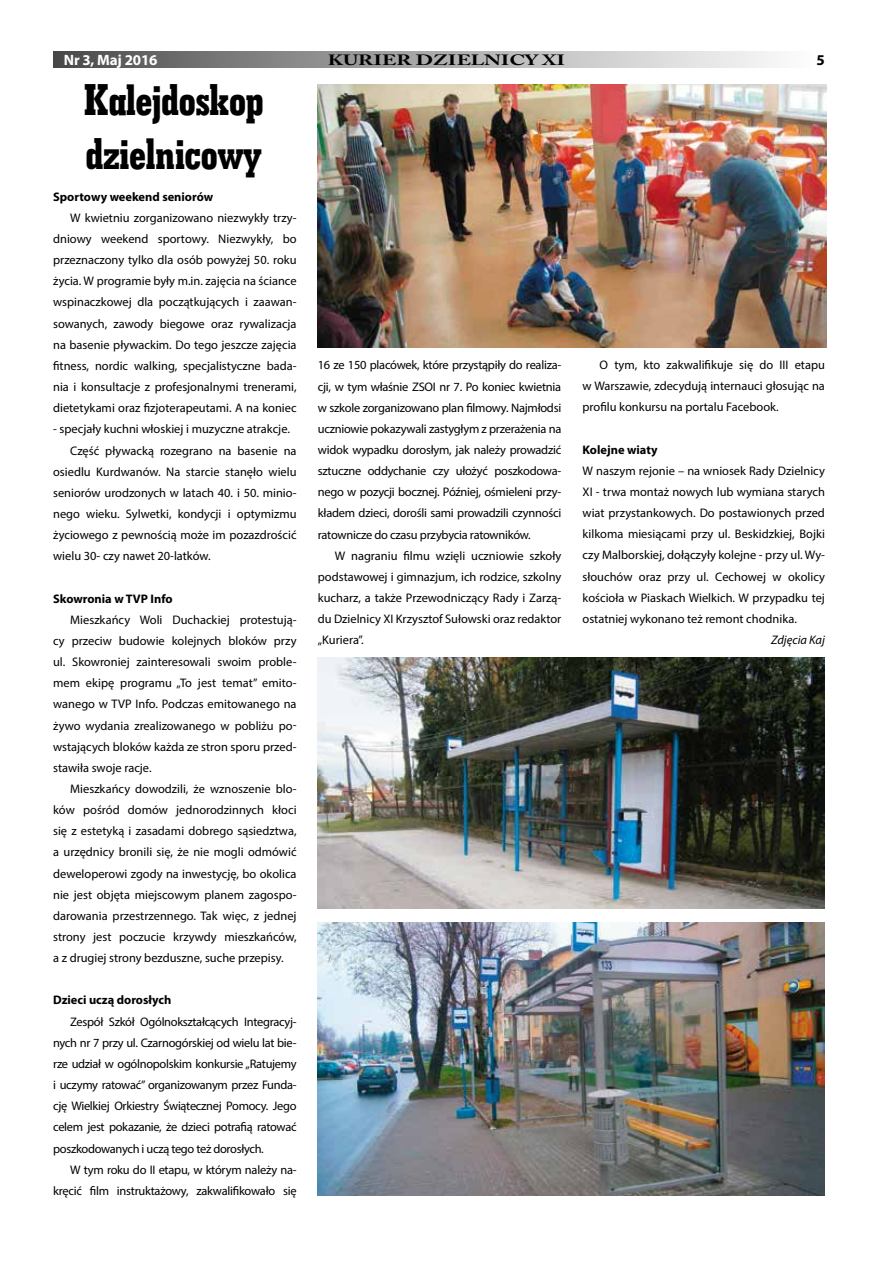
<style>
.page{position:relative;width:893px;height:1263px;background:#fff}
.page>*{position:absolute;margin:0;border:0;box-sizing:border-box;transform-origin:0 0}
.t1{font:45px/54px "Geo Slab 703 X Bd Cn EU";letter-spacing:-.01em;color:#000}
.t2{font:700 15px "Myriad Pro";letter-spacing:-.01em;color:#fff}
.t3{font:700 15px "Myriad Pro";color:#000}
.t4{font:700 14.85px "Adobe Caslon Pro";color:#000;scale:1.4 1}
.t5{font:12.45px/21.1px "Myriad Pro";color:#000;text-align:justify}
.t6{font:12.45px/21.1px "Myriad Pro";letter-spacing:-.02em;color:#000;text-align:right}
.t7{font:700 12.45px "Myriad Pro";color:#000}
.t8{font:italic 12.45px "Myriad Pro";color:#000}
</style>
<div class="page">
<div style="left:53px;top:51px;width:773px;height:16px;background:linear-gradient(to right,#4e4e4e,#fff)"></div>
<img style="left:318px;top:84px;width:508px;height:264px">
<img style="left:318px;top:923px;width:507px;height:272px">
<img style="left:318px;top:657px;width:507px;height:252px">
<p class="t2" style="left:64px;top:50px;width:95px">Nr 3, Maj 2016</p>
<p class="t4" style="left:328px;top:51px;width:171px">KURIER DZIELNICY XI</p>
<p class="t3" style="left:817px;top:50px;width:10px">5</p>
<h1 class="t1" style="left:84px;top:72px;width:182px">Kalejdoskop dzielnicowy</h1>
<p class="t7" style="left:53px;top:188px;width:162px">Sportowy weekend seniorów</p>
<p class="t5" style="left:53px;top:207px;width:245px;text-indent:17px">W kwietniu zorganizowano niezwykły trzy&shy;dniowy weekend sportowy. Niezwykły, bo przeznaczony tylko dla osób powyżej 50. roku życia. W programie były m.in. zajęcia na ściance wspinaczkowej dla początkujących i zaawan&shy;sowanych, zawody biegowe oraz rywalizacja na basenie pływackim. Do tego jeszcze zajęcia fitness, nordic walking, specjalistyczne bada&shy;nia i konsultacje z profesjonalnymi trenerami, dietetykami oraz fizjoterapeutami. A na koniec</p>
<p class="t5" style="left:53px;top:418px;width:238px">- specjały kuchni włoskiej i muzyczne atrakcje.</p>
<p class="t5" style="left:70px;top:440px;width:228px">Część pływacką rozegrano na basenie na</p>
<p class="t5" style="left:53px;top:461px;width:245px">osiedlu Kurdwanów. Na starcie stanęło wielu</p>
<p class="t5" style="left:53px;top:482px;width:245px">seniorów urodzonych w latach 40. i 50. minio-</p>
<p class="t5" style="left:53px;top:503px;width:245px">nego wieku. Sylwetki, kondycji i optymizmu</p>
<p class="t5" style="left:53px;top:524px;width:245px">życiowego z pewnością może im pozazdrościć</p>
<p class="t5" style="left:53px;top:545px;width:159px">wielu 30- czy nawet 20-latków.</p>
<p class="t7" style="left:53px;top:590px;width:121px">Skowronia w TVP Info</p>
<p class="t5" style="left:53px;top:609px;width:245px;text-indent:17px">Mieszkańcy Woli Duchackiej protestują&shy;cy przeciw budowie kolejnych bloków przy ul. Skowroniej zainteresowali swoim proble&shy;mem ekipę programu „To jest temat” emito&shy;wanego w TVP Info. Podczas emitowanego na żywo wydania zrealizowanego w pobliżu po&shy;wstających bloków każda ze stron sporu przed&shy;stawiła swoje racje.</p>
<p class="t5" style="left:53px;top:778px;width:245px;text-indent:17px">Mieszkańcy dowodzili, że wznoszenie blo&shy;ków pośród domów jednorodzinnych kłoci się z estetyką i zasadami dobrego sąsiedztwa, a urzędnicy bronili się, że nie mogli odmówić deweloperowi zgody na inwestycję, bo okolica nie jest objęta miejscowym planem zagospo&shy;darowania przestrzennego. Tak więc, z jednej strony jest poczucie krzywdy mieszkańców, a z drugiej strony bezduszne, suche przepisy.</p>
<p class="t7" style="left:53px;top:992px;width:120px">Dzieci uczą dorosłych</p>
<p class="t5" style="left:53px;top:1011px;width:245px;text-indent:17px">Zespół Szkół Ogólnokształcących Integracyj&shy;nych nr 7 przy ul. Czarnogórskiej od wielu lat bie&shy;rze udział w ogólnopolskim konkursie „Ratujemy i uczymy ratować” organizowanym przez Funda&shy;cję Wielkiej Orkiestry Świątecznej Pomocy. Jego celem jest pokazanie, że dzieci potrafią ratować poszkodowanych i uczą tego też dorosłych.</p>
<p class="t6" style="left:53px;top:1159px;width:245px">W tym roku do II etapu, w którym należy na&shy;kręcić film instruktażowy, zakwalifikowało się</p>
<p class="t5" style="left:318px;top:354px;width:245px">16 ze 150 placówek, które przystąpiły do realiza&shy;cji, w tym właśnie ZSOI nr 7. Po koniec kwietnia w szkole zorganizowano plan filmowy. Najmłodsi uczniowie pokazywali zastygłym z przerażenia na widok wypadku dorosłym, jak należy prowadzić sztuczne oddychanie czy ułożyć poszkodowa&shy;nego w pozycji bocznej. Później, ośmieleni przy&shy;kładem dzieci, dorośli sami prowadzili czynności ratownicze do czasu przybycia ratowników.</p>
<p class="t5" style="left:318px;top:545px;width:245px;text-indent:17px">W nagraniu filmu wzięli uczniowie szkoły podstawowej i gimnazjum, ich rodzice, szkolny kucharz, a także Przewodniczący Rady i Zarzą&shy;du Dzielnicy XI Krzysztof Sułowski oraz redaktor „Kuriera”.</p>
<p class="t5" style="left:583px;top:354px;width:244px;text-indent:17px">O tym, kto zakwalifikuje się do III etapu w Warszawie, zdecydują internauci głosując na profilu konkursu na portalu Facebook.</p>
<p class="t7" style="left:583px;top:441px;width:76px">Kolejne wiaty</p>
<p class="t5" style="left:583px;top:460px;width:244px">W naszym rejonie – na wniosek Rady Dzielnicy XI - trwa montaż nowych lub wymiana starych wiat przystankowych. Do postawionych przed kilkoma miesiącami przy ul. Beskidzkiej, Bojki czy Malborskiej, dołączyły kolejne - przy ul. Wy&shy;słouchów oraz przy ul. Cechowej w okolicy kościoła w Piaskach Wielkich. W przypadku tej ostatniej wykonano też remont chodnika.</p>
<p class="t8" style="left:771px;top:632px;width:55px">Zdjęcia Kaj</p>
</div>
